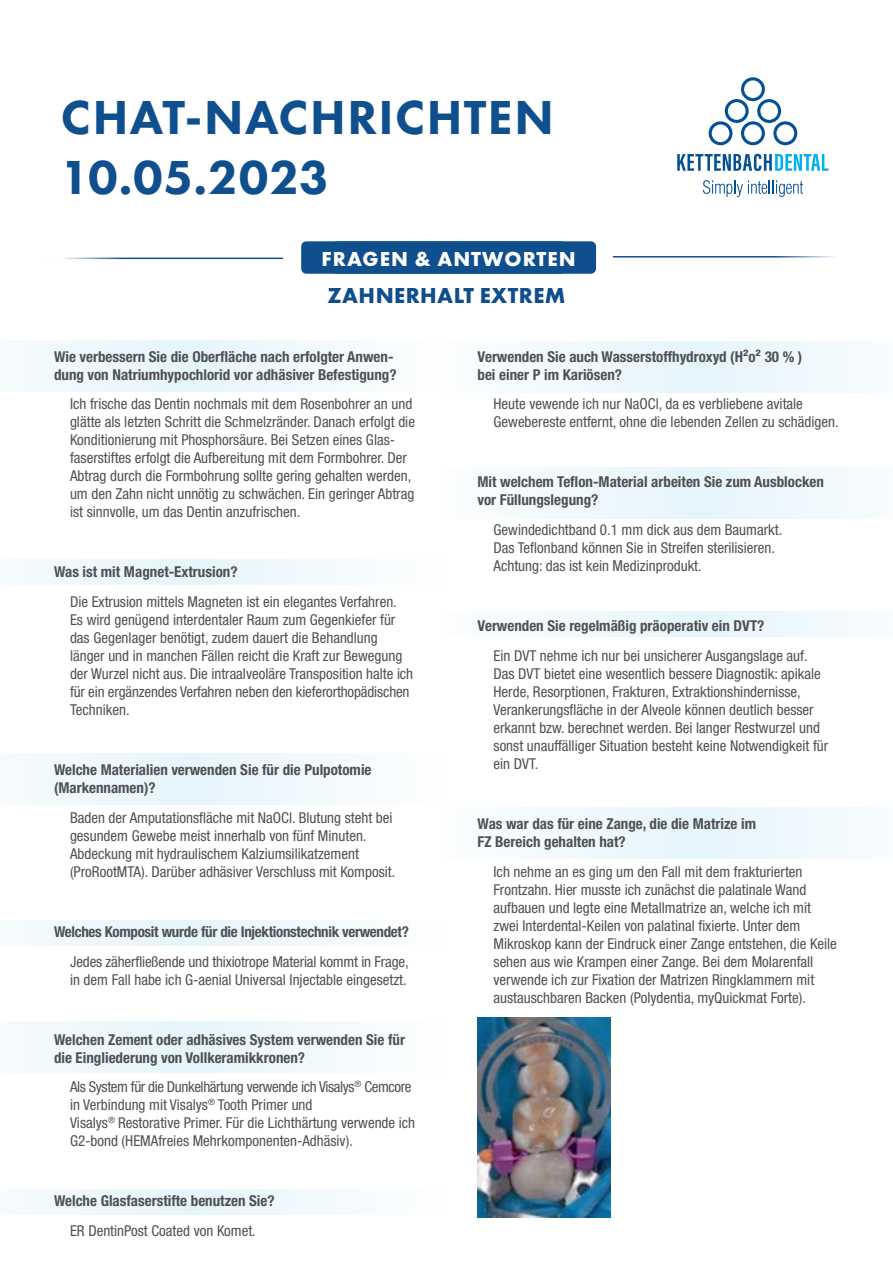
<style>
.page{position:relative;width:893px;height:1263px;background:#fff}
.page>*{position:absolute;margin:0;border:0;box-sizing:border-box;transform-origin:0 0}
.t1{font:800 49.5px/59.4px "Futura PT";letter-spacing:.025em;color:#104f8e}
.Headline_Bühne{font:700 22.5px "Futura PT";letter-spacing:.02em;color:#104e8d}
.t2{font:700 21px "Futura PT";letter-spacing:.05em;color:#fff}
.Copy{font:condensed 15px/18px "Helvetica Neue LTW1 G";color:#4f5152}
.Copy-2{font:700 condensed 15px/18px "Helvetica Neue LTW1 G";color:#4f5152}
.Copy-3{font:700 condensed 15px "Helvetica Neue LTW1 G";letter-spacing:-.02em;color:#4f5152}
</style>
<div class="page">
<div style="left:0;top:1189px;width:446px;height:26px;background:#f0f9fd"></div>
<div style="left:0;top:1022px;width:446px;height:51px;background:#f0f9fd"></div>
<div style="left:0;top:754px;width:446px;height:51px;background:#f0f9fd"></div>
<div style="left:446px;top:468px;width:447px;height:51px;background:#f0f9fd"></div>
<div style="left:446px;top:807px;width:447px;height:51px;background:#f0f9fd"></div>
<div style="left:446px;top:611px;width:447px;height:26px;background:#f0f9fd"></div>
<div style="left:446px;top:341px;width:447px;height:51px;background:#f0f9fd"></div>
<div style="left:0;top:559px;width:446px;height:26px;background:#f0f9fd"></div>
<div style="left:0;top:921px;width:446px;height:25px;background:#f0f9fd"></div>
<div style="left:0;top:341px;width:446px;height:51px;background:#f0f9fd"></div>
<svg style="left:677px;top:154px;width:152px;height:17px"></svg>
<svg style="left:703px;top:180px;width:100px;height:17px"></svg>
<svg style="left:709px;top:77px;width:88px;height:68px"></svg>
<hr style="left:41px;top:258px;width:242px;height:1px;background:#104e8d">
<hr style="left:613px;top:256px;width:242px;height:2px;background:#104e8d">
<div style="left:301px;top:241px;width:295px;height:33px;background:#104f8e;border-radius:5px"></div>
<img style="left:477px;top:1017px;width:133px;height:200px">
<p class="t1" style="left:61px;top:87px;width:495px">CHAT‐NACHRICHTEN<br>10.05.2023</p>
<p class="t2" style="left:322px;top:246px;width:255px">FRAGEN &amp; ANTWORTEN</p>
<p class="t2" style="left:339px;top:246px;width:221px">BISSREGISTRIERUNG</p>
<p class="Headline_Bühne" style="left:328px;top:281px;width:239px">ZAHNERHALT EXTREM</p>
<p class="Copy-2" style="left:54px;top:347px;width:344px">Wie verbessern Sie die Oberfläche nach erfolgter Anwen&shy;dung von Natriumhypochlorid vor adhäsiver Befestigung?</p>
<p class="Copy" style="left:70px;top:395px;width:346px">Ich frische das Dentin nochmals mit dem Rosenbohrer an und glätte als letzten Schritt die Schmelzränder. Danach erfolgt die Konditionierung mit Phosphorsäure. Bei Setzen eines Glas&shy;faserstiftes erfolgt die Aufbereitung mit dem Formbohrer. Der Abtrag durch die Formbohrung sollte gering gehalten werden, um den Zahn nicht unnötig zu schwächen. Ein geringer Abtrag ist sinnvolle, um das Dentin anzufrischen.</p>
<p class="Copy-2" style="left:54px;top:563px;width:185px">Was ist mit Magnet-Extrusion?</p>
<p class="Copy" style="left:70px;top:593px;width:345px">Die Extrusion mittels Magneten ist ein elegantes Verfahren.<br>Es wird genügend interdentaler Raum zum Gegenkiefer für das Gegenlager benötigt, zudem dauert die Behandlung länger und in manchen Fällen reicht die Kraft zur Bewegung der Wurzel nicht aus. Die intraalveoläre Transposition halte ich für ein ergänzendes Verfahren neben den kieferorthopädischen Techniken.</p>
<p class="Copy-2" style="left:54px;top:761px;width:319px">Welche Materialien verwenden Sie für die Pulpotomie (Markennamen)?</p>
<p class="Copy" style="left:70px;top:809px;width:327px">Baden der Amputationsfläche mit NaOCl. Blutung steht bei gesundem Gewebe meist innerhalb von fünf Minuten.<br>Abdeckung mit hydraulischem Kalziumsilikatzement (ProRootMTA). Darüber adhäsiver Verschluss mit Komposit.</p>
<p class="Copy-3" style="left:54px;top:922px;width:356px">Welches Komposit wurde für die Injektionstechnik verwendet?</p>
<p class="Copy" style="left:70px;top:952px;width:340px">Jedes zäherfließende und thixiotrope Material kommt in Frage, in dem Fall habe ich G-aenial Universal Injectable eingesetzt.</p>
<p class="Copy-2" style="left:54px;top:1030px;width:352px">Welchen Zement oder adhäsives System verwenden Sie für die Eingliederung von Vollkeramikkronen?</p>
<p class="Copy" style="left:70px;top:1078px;width:347px">Als System für die Dunkelhärtung verwende ich Visalys<sup>®</sup> Cemcore in Verbindung mit Visalys<sup>®</sup> Tooth Primer und<br>Visalys<sup>®</sup> Restorative Primer. Für die Lichthärtung verwende ich G2-bond (HEMAfreies Mehrkomponenten-Adhäsiv).</p>
<p class="Copy-2" style="left:54px;top:1192px;width:222px">Welche Glasfaserstifte benutzen Sie?</p>
<p class="Copy" style="left:70px;top:1222px;width:187px">ER DentinPost Coated von Komet.</p>
<p class="Copy-2" style="left:477px;top:347px;width:326px">Verwenden Sie auch Wasserstoffhydroxyd (H²o² 30 % ) bei einer P im Kariösen?</p>
<p class="Copy" style="left:494px;top:395px;width:347px">Heute vewende ich nur NaOCl, da es verbliebene avitale<br>Gewebereste entfernt, ohne die lebenden Zellen zu schädigen.</p>
<p class="Copy-2" style="left:477px;top:473px;width:348px">Mit welchem Teflon-Material arbeiten Sie zum Ausblocken vor Füllungslegung?</p>
<p class="Copy" style="left:494px;top:521px;width:290px">Gewindedichtband 0.1 mm dick aus dem Baumarkt.<br>Das Teflonband können Sie in Streifen sterilisieren.<br>Achtung: das ist kein Medizinprodukt.</p>
<p class="Copy-2" style="left:477px;top:617px;width:288px">Verwenden Sie regelmäßig präoperativ ein DVT?</p>
<p class="Copy" style="left:494px;top:647px;width:336px">Ein DVT nehme ich nur bei unsicherer Ausgangslage auf.<br>Das DVT bietet eine wesentlich bessere Diagnostik: apikale Herde, Resorptionen, Frakturen, Extraktionshindernisse, Verankerungsfläche in der Alveole können deutlich besser erkannt bzw. berechnet werden. Bei langer Restwurzel und sonst unauffälliger Situation besteht keine Notwendigkeit für ein DVT.</p>
<p class="Copy-2" style="left:477px;top:814px;width:280px">Was war das für eine Zange, die die Matrize im<br>FZ Bereich gehalten hat?</p>
<p class="Copy" style="left:494px;top:862px;width:345px">Ich nehme an es ging um den Fall mit dem frakturierten Frontzahn. Hier musste ich zunächst die palatinale Wand aufbauen und legte eine Metallmatrize an, welche ich mit zwei Interdental-Keilen von palatinal fixierte. Unter dem Mikroskop kann der Eindruck einer Zange entstehen, die Keile sehen aus wie Krampen einer Zange. Bei dem Molarenfall verwende ich zur Fixation der Matrizen Ringklammern mit austauschbaren Backen (Polydentia, myQuickmat Forte).</p>
</div>
